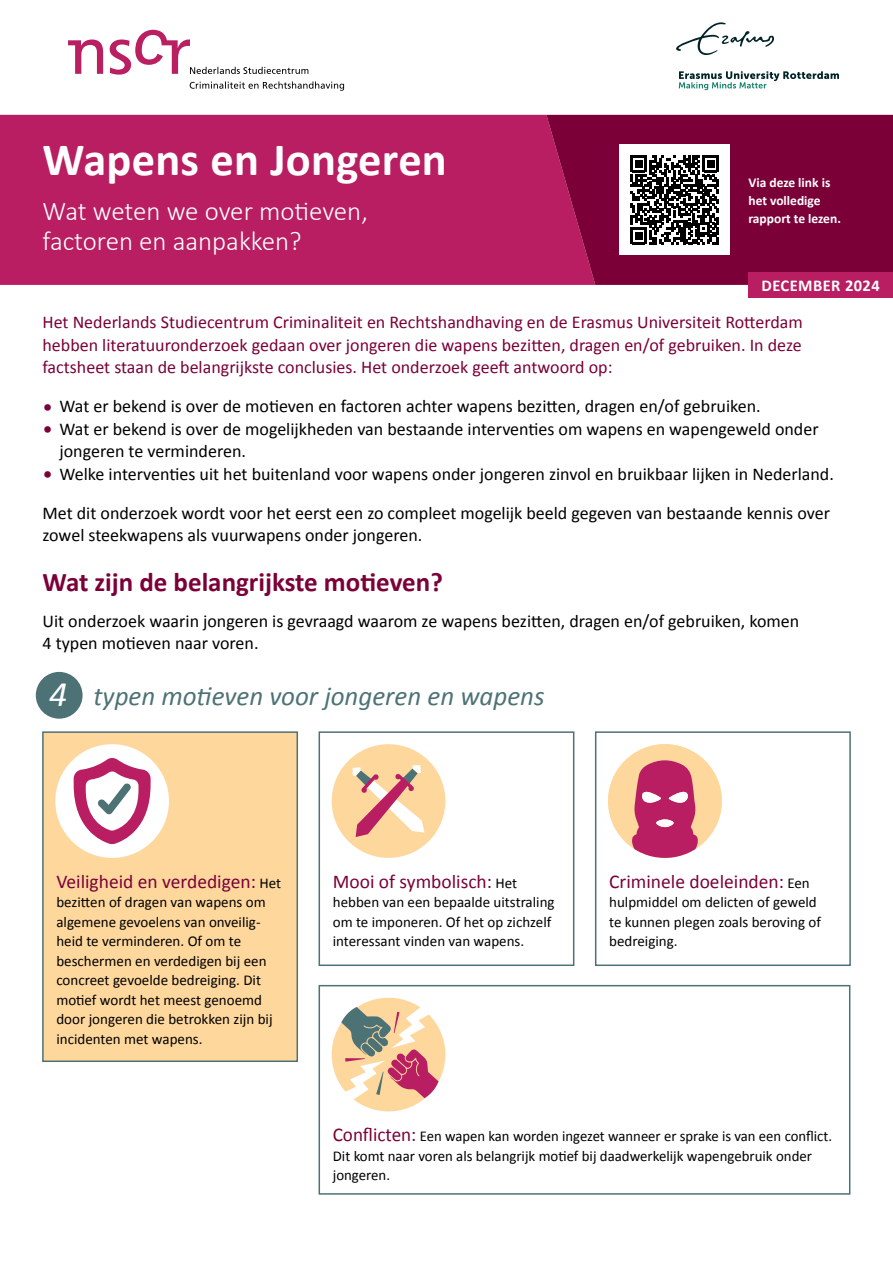
<style>
.page{position:relative;width:893px;height:1263px;background:#fff}
.page>*{position:absolute;margin:0;border:0;box-sizing:border-box;transform-origin:0 0}
.plat{font:700 46.5px "Calibri";color:#fff}
.t1{font:italic 36px "Calibri";color:#fff}
.plat-2{font:300 27px "Calibri";color:#fff}
.plat-3{font:italic 27px "Calibri";color:#4d7275}
.tussenkop{font:700 27px "Calibri";color:#7b0038}
.plat-4{font:19.5px "Calibri";color:#7b0038}
.plat-5{font:18px/22.5px "Calibri";color:#000}
.plat-6{font:18px/22.5px "Calibri";color:#7b0038;text-align:justify}
.t2{font:700 16.5px "Calibri";letter-spacing:.025em;color:#fff}
.plat-7{font:15px/19.5px "Calibri";color:#000}
.plat-8{font:700 13.5px/18px "Calibri";color:#fff}
.s1{font-size:21px;color:#7b0038}
.s2{font-size:15px;color:#000}
.s3{font-size:19.5px;color:#7b0038}
</style>
<div class="page">
<div style="left:43px;top:732px;width:254px;height:329px;background:#fed79d"></div>
<div style="left:42px;top:731px;width:256px;height:331px;border:2px solid #4d7275"></div>
<div style="left:595px;top:731px;width:256px;height:235px;border:2px solid #4d7275"></div>
<div style="left:319px;top:985px;width:531px;height:210px;border:2px solid #4d7275"></div>
<div style="left:319px;top:731px;width:255px;height:235px;border:2px solid #4d7275"></div>
<div style="left:0;top:115px;width:546px;height:170px;background:#b81e61"></div>
<svg style="left:55px;top:744px;width:114px;height:114px"></svg>
<svg style="left:608px;top:744px;width:114px;height:114px"></svg>
<svg style="left:332px;top:744px;width:113px;height:114px"></svg>
<svg style="left:332px;top:998px;width:113px;height:113px"></svg>
<svg style="left:68px;top:40px;width:35px;height:34px"></svg>
<svg style="left:110px;top:30px;width:198px;height:45px"></svg>
<svg style="left:190px;top:81px;width:154px;height:10px"></svg>
<svg style="left:679px;top:71px;width:160px;height:19px"></svg>
<svg style="left:676px;top:22px;width:98px;height:33px"></svg>
<svg style="left:546px;top:115px;width:347px;height:170px;background:#81033c"></svg>
<div style="left:748px;top:272px;width:145px;height:26px;background:#b81e61"></div>
<div style="left:619px;top:145px;width:111px;height:110px;background:#fff"></div>
<svg style="left:630px;top:155px;width:89px;height:89px"></svg>
<div style="left:36px;top:672px;width:47px;height:47px;background:#4d7275;border-radius:50%"></div>
<p class="plat" style="left:43px;top:127px;width:406px">Wapens en Jongeren</p>
<p class="plat-2" style="left:43px;top:194px;width:327px">Wat weten we over motieven,</p>
<p class="plat-2" style="left:43px;top:224px;width:261px">factoren en aanpakken?</p>
<p class="plat-8" style="left:748px;top:173px;width:94px">Via deze link is het volledige rapport te lezen.</p>
<p class="t2" style="left:762px;top:274px;width:120px">DECEMBER 2024</p>
<p class="plat-6" style="left:43px;top:310px;width:762px">Het Nederlands Studiecentrum Criminaliteit en Rechtshandhaving en de Erasmus Universiteit Rotterdam hebben literatuuronderzoek gedaan over jongeren die wapens bezitten, dragen en/of gebruiken. In deze factsheet staan de belangrijkste conclusies. Het onderzoek geeft antwoord op:</p>
<p class="plat-5" style="left:43px;top:394px;width:720px"><span class="s1">•</span> Wat er bekend is over de motieven en factoren achter wapens bezitten, dragen en/of gebruiken.</p>
<p class="plat-5" style="left:60px;top:417px;width:761px;text-indent:-17px"><span class="s1">•</span> Wat er bekend is over de mogelijkheden van bestaande interventies om wapens en wapengeweld onder jongeren te verminderen.</p>
<p class="plat-5" style="left:43px;top:462px;width:793px"><span class="s1">•</span> Welke interventies uit het buitenland voor wapens onder jongeren zinvol en bruikbaar lijken in Nederland.</p>
<p class="plat-5" style="left:43px;top:501px;width:789px">Met dit onderzoek wordt voor het eerst een zo compleet mogelijk beeld gegeven van bestaande kennis over zowel steekwapens als vuurwapens onder jongeren.</p>
<p class="tussenkop" style="left:43px;top:563px;width:402px">Wat zijn de belangrijkste motieven?</p>
<p class="plat-5" style="left:43px;top:609px;width:758px">Uit onderzoek waarin jongeren is gevraagd waarom ze wapens bezitten, dragen en/of gebruiken, komen<br>4 typen motieven naar voren.</p>
<p class="t1" style="left:49px;top:669px;width:20px">4</p>
<p class="plat-3" style="left:94px;top:677px;width:453px">typen motieven voor jongeren en wapens</p>
<p class="plat-4" style="left:56px;top:868px;width:226px">Veiligheid en verdedigen: <span class="s2">Het</span></p>
<p class="plat-7" style="left:56px;top:892px;width:218px">bezitten of dragen van wapens om algemene gevoelens van onveilig&shy;heid te verminderen. Of om te beschermen en verdedigen bij een concreet gevoelde bedreiging. Dit motief wordt het meest genoemd door jongeren die betrokken zijn bij incidenten met wapens.</p>
<p class="plat-4" style="left:333px;top:868px;width:186px">Mooi of symbolisch: <span class="s2">Het</span></p>
<p class="plat-7" style="left:333px;top:892px;width:223px">hebben van een bepaalde uitstraling om te imponeren. Of het op zichzelf interessant vinden van wapens.</p>
<p class="plat-4" style="left:609px;top:868px;width:202px">Criminele doeleinden: <span class="s2">Een</span></p>
<p class="plat-7" style="left:609px;top:892px;width:213px">hulpmiddel om delicten of geweld te kunnen plegen zoals beroving of bedreiging.</p>
<p class="plat-7" style="left:333px;top:1126px;width:501px"><span class="s3">Conflicten:</span> Een wapen kan worden ingezet wanneer er sprake is van een conflict.<br>Dit komt naar voren als belangrijk motief bij daadwerkelijk wapengebruik onder jongeren.</p>
</div>
